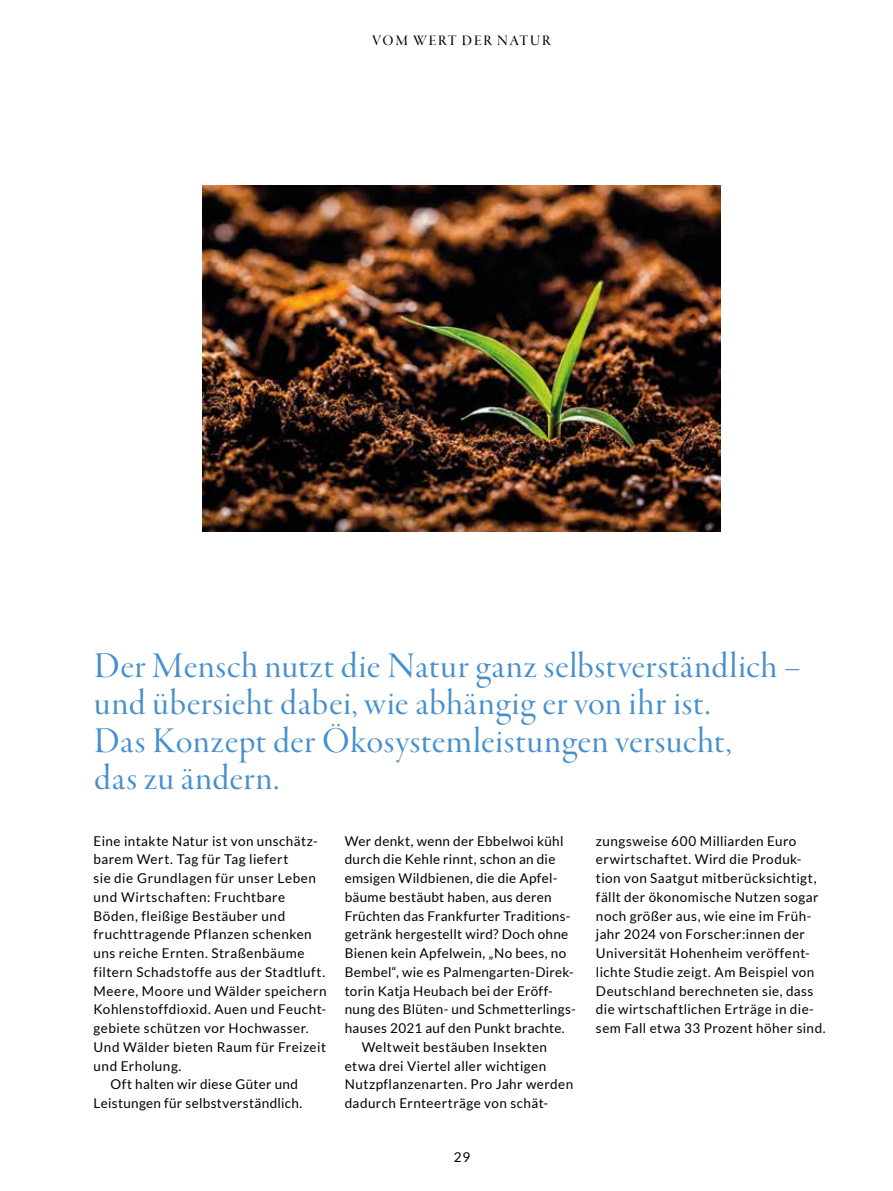
<style>
.page{position:relative;width:893px;height:1191px;background:#fff}
.page>*{position:absolute;margin:0;border:0;box-sizing:border-box;transform-origin:0 0}
.t1{font:37.5px/37.5px "Garamond Premr Pro Disp";letter-spacing:.02em;color:#468fcd}
.t2{font:15px "Garamond Premr Pro Med Disp";letter-spacing:.11em;color:#000}
.t3{font:13.5px/18.8px "Lato";letter-spacing:.03em;color:#000}
</style>
<div class="page">
<img style="left:203px;top:186px;width:518px;height:345px">
<p class="t2" style="left:372px;top:32px;width:180px">VOM WERT DER NATUR</p>
<h1 class="t1" style="left:94px;top:648px;width:708px">Der Mensch nutzt die Natur ganz selbstverständlich – und übersieht dabei, wie abhängig er von ihr ist.<br>Das Konzept der Ökosystemleistungen versucht,<br>das zu ändern.</h1>
<p class="t3" style="left:94px;top:831px;width:226px">Eine intakte Natur ist von unschätz-</p>
<p class="t3" style="left:94px;top:850px;width:196px">barem Wert. Tag für Tag liefert</p>
<p class="t3" style="left:94px;top:868px;width:224px">sie die Grundlagen für unser Leben</p>
<p class="t3" style="left:94px;top:887px;width:193px">und Wirtschaften: Fruchtbare</p>
<p class="t3" style="left:94px;top:906px;width:193px">Böden, fleißige Bestäuber und</p>
<p class="t3" style="left:94px;top:925px;width:220px">fruchttragende Pflanzen schenken</p>
<p class="t3" style="left:94px;top:943px;width:212px">uns reiche Ernten. Straßenbäume</p>
<p class="t3" style="left:94px;top:962px;width:233px">filtern Schadstoffe aus der Stadtluft.</p>
<p class="t3" style="left:94px;top:981px;width:235px">Meere, Moore und Wälder speichern</p>
<p class="t3" style="left:94px;top:1000px;width:234px">Kohlenstoffdioxid. Auen und Feucht-</p>
<p class="t3" style="left:94px;top:1018px;width:217px">gebiete schützen vor Hochwasser.</p>
<p class="t3" style="left:94px;top:1037px;width:234px">Und Wälder bieten Raum für Freizeit</p>
<p class="t3" style="left:94px;top:1056px;width:89px">und Erholung.</p>
<p class="t3" style="left:111px;top:1075px;width:189px">Oft halten wir diese Güter und</p>
<p class="t3" style="left:94px;top:1093px;width:210px">Leistungen für selbstverständlich.</p>
<p class="t3" style="left:345px;top:831px;width:220px">Wer denkt, wenn der Ebbelwoi kühl</p>
<p class="t3" style="left:345px;top:850px;width:212px">durch die Kehle rinnt, schon an die</p>
<p class="t3" style="left:345px;top:868px;width:214px">emsigen Wildbienen, die die Apfel-</p>
<p class="t3" style="left:345px;top:887px;width:208px">bäume bestäubt haben, aus deren</p>
<p class="t3" style="left:345px;top:906px;width:227px">Früchten das Frankfurter Traditions-</p>
<p class="t3" style="left:345px;top:925px;width:225px">getränk hergestellt wird? Doch ohne</p>
<p class="t3" style="left:345px;top:943px;width:223px">Bienen kein Apfelwein, „No bees, no</p>
<p class="t3" style="left:345px;top:962px;width:230px">Bembel“, wie es Palmengarten-Direk-</p>
<p class="t3" style="left:345px;top:981px;width:209px">torin Katja Heubach bei der Eröff-</p>
<p class="t3" style="left:345px;top:1000px;width:233px">nung des Blüten- und Schmetterlings-</p>
<p class="t3" style="left:345px;top:1018px;width:222px">hauses 2021 auf den Punkt brachte.</p>
<p class="t3" style="left:362px;top:1037px;width:187px">Weltweit bestäuben Insekten</p>
<p class="t3" style="left:345px;top:1056px;width:203px">etwa drei Viertel aller wichtigen</p>
<p class="t3" style="left:345px;top:1075px;width:230px">Nutzpflanzenarten. Pro Jahr werden</p>
<p class="t3" style="left:345px;top:1093px;width:205px">dadurch Ernteerträge von schät-</p>
<p class="t3" style="left:454px;top:1147px;width:18px">29</p>
<p class="t3" style="left:596px;top:831px;width:231px">zungsweise 600 Milliarden Euro erwirtschaftet. Wird die Produk&shy;tion von Saatgut mitberücksichtigt, fällt der ökonomische Nutzen sogar noch größer aus, wie eine im Früh&shy;jahr 2024 von Forscher:innen der Universität Hohenheim veröffent&shy;lichte Studie zeigt. Am Beispiel von Deutschland berechneten sie, dass die wirtschaftlichen Erträge in die&shy;sem Fall etwa 33 Prozent höher sind.</p>
</div>
